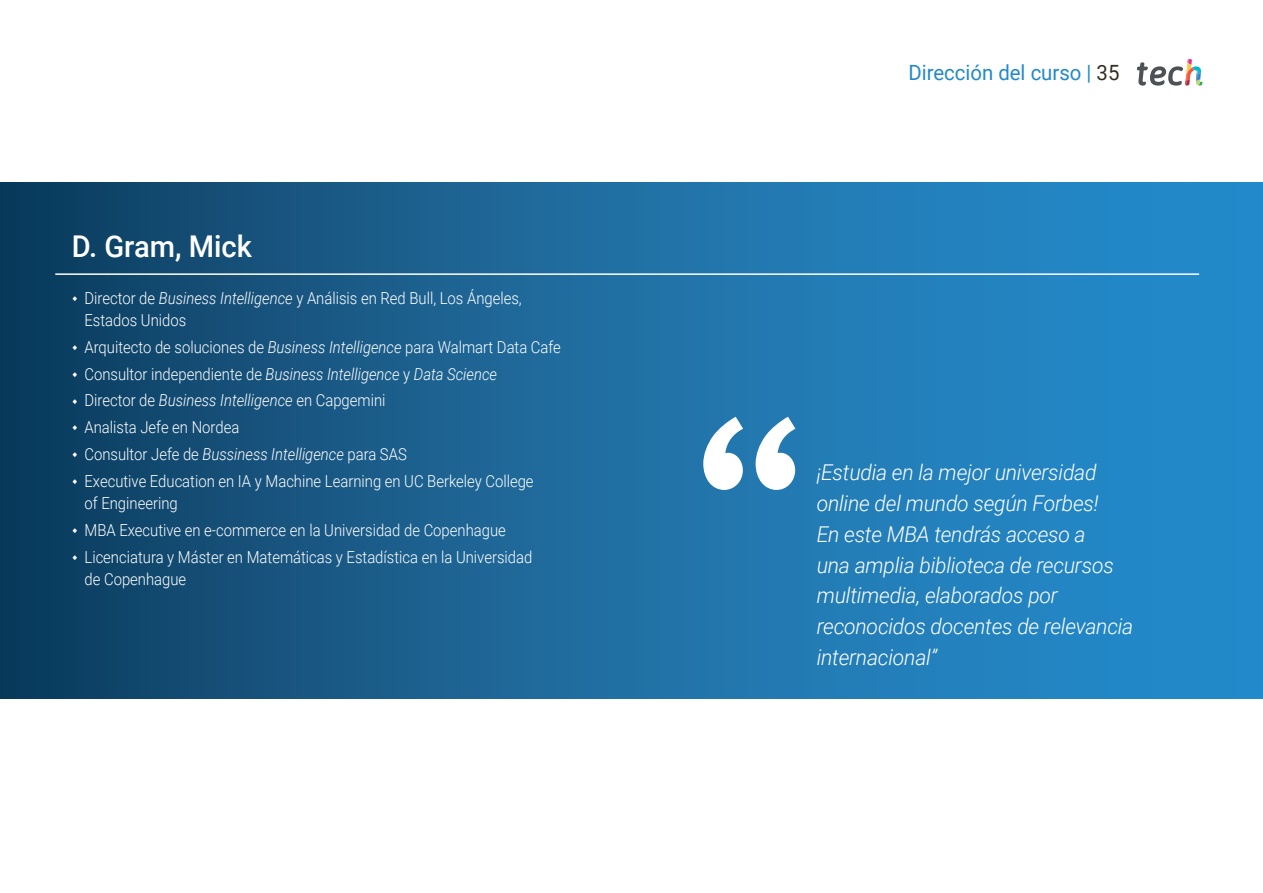
<style>
.page{position:relative;width:1263px;height:893px;background:#fff}
.page>*{position:absolute;margin:0;border:0;box-sizing:border-box;transform-origin:0 0}
.t1{font:500 30px "Roboto";color:#fff}
.t2{font:italic 300 21.75px/30.8px "Roboto";letter-spacing:-.01em;color:#fff}
.t3{font:21px "Roboto";color:#2289ca}
.t4{font:300 16.5px/26.7px "Roboto";color:#fff;scale:.9 1}
.s1{font-style:italic}
.s2{color:#312e20}
</style>
<div class="page">
<svg style="left:1137px;top:59px;width:65px;height:27px"></svg>
<div style="left:0;top:182px;width:1263px;height:516px;background:linear-gradient(to right,#114265,#2994d8)"></div>
<hr style="left:55px;top:273px;width:1144px;height:2px;background:#fff">
<svg style="left:703px;top:417px;width:92px;height:73px"></svg>
<svg style="left:73px;top:296px;width:4px;height:5px"></svg>
<svg style="left:73px;top:345px;width:4px;height:5px"></svg>
<svg style="left:73px;top:372px;width:4px;height:5px"></svg>
<svg style="left:73px;top:399px;width:4px;height:5px"></svg>
<svg style="left:73px;top:425px;width:4px;height:5px"></svg>
<svg style="left:73px;top:452px;width:4px;height:5px"></svg>
<svg style="left:73px;top:479px;width:4px;height:5px"></svg>
<svg style="left:73px;top:528px;width:4px;height:5px"></svg>
<svg style="left:73px;top:555px;width:4px;height:5px"></svg>
<h1 class="t1" style="left:72px;top:225px;width:182px">D. Gram, Mick</h1>
<p class="t4" style="left:85px;top:286px;width:487px;line-height:22.5px">Director de <span class="s1">Business Intelligence</span> y Análisis en Red Bull, Los Ángeles,<br>Estados Unidos</p>
<p class="t4" style="left:85px;top:333px;width:531px">Arquitecto de soluciones de <span class="s1">Business Intelligence</span> para Walmart Data Cafe Consultor independiente de <span class="s1">Business Intelligence</span> y <span class="s1">Data Science<br></span>Director de <span class="s1">Business Intelligence</span> en Capgemini<br>Analista Jefe en Nordea<br>Consultor Jefe de <span class="s1">Bussiness Intelligence</span> para SAS<br>Executive Education en IA y Machine Learning en UC Berkeley College</p>
<p class="t4" style="left:85px;top:489px;width:499px">of Engineering<br>MBA Executive en e-commerce en la Universidad de Copenhague<br>Licenciatura y Máster en Matemáticas y Estadística en la Universidad</p>
<p class="t4" style="left:85px;top:565px;width:115px">de Copenhague</p>
<p class="t3" style="left:908px;top:57px;width:213px">Dirección del curso | <span class="s2">35</span></p>
<h2 class="t2" style="left:817px;top:456px;width:318px">¡Estudia en la mejor universidad online del mundo según Forbes!<br>En este MBA tendrás acceso a<br>una amplia biblioteca de recursos multimedia, elaborados por reconocidos docentes de relevancia internacional”</h2>
</div>
